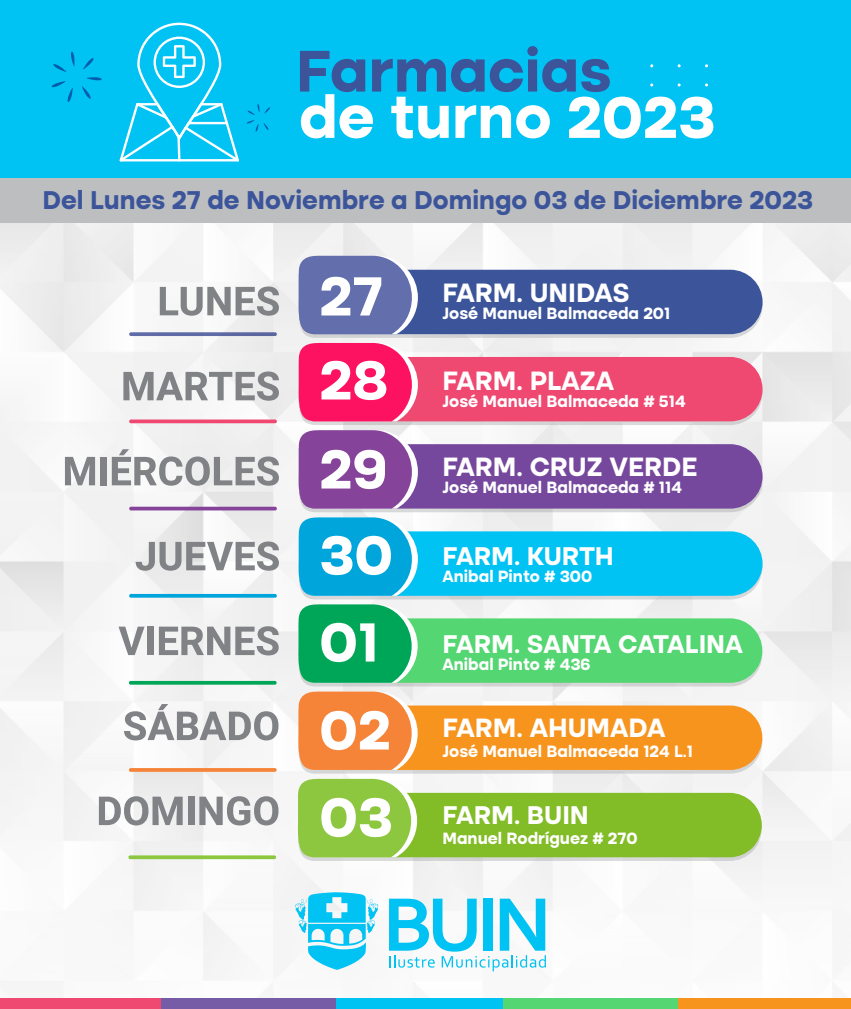
<style>
.page{position:relative;width:851px;height:1009px;background:#fff}
.page>*{position:absolute;margin:0;border:0;box-sizing:border-box;transform-origin:0 0}
.t1{font:700 60.7px "Altone Trial";color:#fff}
.t2{font:700 60.7px "Altone Trial";color:#3b549a}
.t3{font:700 57px "Altone Trial";color:#fff}
.t4{font:700 26.8px "Altone Trial";color:#fff}
.t5{font:700 26px "Altone Trial";color:#3b549a}
.t6{font:700 25.9px "Altone Trial";color:#fff}
.t7{font:700 16.6px "Altone Trial";color:#fff}
</style>
<div class="page">
<img style="left:0;top:223px;width:850px;height:776px">
<div style="left:0;top:999px;width:173px;height:10px;background:#ef4871"></div>
<div style="left:161px;top:999px;width:181px;height:10px;background:#765ba7"></div>
<div style="left:336px;top:999px;width:181px;height:10px;background:#00c2f3"></div>
<div style="left:502px;top:999px;width:181px;height:10px;background:#54d672"></div>
<div style="left:678px;top:999px;width:172px;height:10px;background:#f7941e"></div>
<div style="left:0;top:0;width:850px;height:184px;background:#00c2f3"></div>
<svg style="left:160px;top:286px;width:119px;height:30px"></svg>
<svg style="left:123px;top:371px;width:156px;height:30px"></svg>
<svg style="left:65px;top:457px;width:30px;height:28px"></svg>
<div style="left:100px;top:457px;width:6px;height:28px;background:#808285"></div>
<svg style="left:112px;top:449px;width:167px;height:37px"></svg>
<svg style="left:136px;top:541px;width:143px;height:30px"></svg>
<svg style="left:295px;top:892px;width:83px;height:78px"></svg>
<svg style="left:389px;top:899px;width:157px;height:72px"></svg>
<svg style="left:119px;top:23px;width:120px;height:138px"></svg>
<div style="left:0;top:179px;width:850px;height:44px;background:#bcbec0"></div>
<svg style="left:129px;top:332px;width:148px;height:4px"></svg>
<svg style="left:128px;top:420px;width:149px;height:3px"></svg>
<svg style="left:128px;top:507px;width:149px;height:3px"></svg>
<svg style="left:128px;top:594px;width:149px;height:4px"></svg>
<svg style="left:82px;top:77px;width:20px;height:22px"></svg>
<svg style="left:51px;top:81px;width:22px;height:21px"></svg>
<svg style="left:53px;top:52px;width:22px;height:20px"></svg>
<svg style="left:83px;top:58px;width:11px;height:11px"></svg>
<svg style="left:247px;top:104px;width:23px;height:28px"></svg>
<svg style="left:118px;top:627px;width:27px;height:28px"></svg>
<div style="left:147px;top:627px;width:7px;height:28px;background:#808285"></div>
<svg style="left:159px;top:626px;width:120px;height:29px"></svg>
<svg style="left:124px;top:704px;width:154px;height:36px"></svg>
<svg style="left:99px;top:796px;width:84px;height:29px"></svg>
<div style="left:188px;top:797px;width:6px;height:28px;background:#808285"></div>
<svg style="left:199px;top:796px;width:79px;height:29px"></svg>
<svg style="left:128px;top:681px;width:149px;height:4px"></svg>
<svg style="left:128px;top:768px;width:149px;height:4px"></svg>
<svg style="left:128px;top:855px;width:149px;height:4px"></svg>
<svg style="left:298px;top:254px;width:464px;height:607px"></svg>
<h1 class="t2" style="left:295px;top:44px;width:317px">Farmacias</h1>
<h1 class="t1" style="left:299px;top:90px;width:418px">de turno 2023</h1>
<h3 class="t5" style="left:42px;top:189px;width:772px">Del Lunes 27 de Noviembre a Domingo 03 de Diciembre 2023</h3>
<h2 class="t3" style="left:319px;top:271px;width:65px">27</h2>
<h2 class="t3" style="left:319px;top:355px;width:70px">28</h2>
<h2 class="t3" style="left:319px;top:444px;width:69px">29</h2>
<h2 class="t3" style="left:319px;top:530px;width:75px">30</h2>
<h2 class="t3" style="left:319px;top:617px;width:61px">01</h2>
<h2 class="t3" style="left:319px;top:705px;width:73px">02</h2>
<h2 class="t3" style="left:319px;top:792px;width:75px">03</h2>
<h3 class="t4" style="left:442px;top:280px;width:189px">FARM. UNIDAS</h3>
<p class="t7" style="left:442px;top:306px;width:229px">José Manuel Balmaceda 201</p>
<h3 class="t4" style="left:442px;top:368px;width:173px">FARM. PLAZA</h3>
<p class="t7" style="left:442px;top:394px;width:245px">José Manuel Balmaceda # 514</p>
<h3 class="t4" style="left:442px;top:454px;width:257px">FARM. CRUZ VERDE</h3>
<p class="t7" style="left:442px;top:480px;width:241px">José Manuel Balmaceda # 114</p>
<h3 class="t6" style="left:442px;top:544px;width:173px">FARM. KURTH</h3>
<p class="t7" style="left:442px;top:569px;width:151px">Anibal Pinto # 300</p>
<h3 class="t6" style="left:442px;top:632px;width:302px">FARM. SANTA CATALINA</h3>
<p class="t7" style="left:442px;top:657px;width:150px">Anibal Pinto # 436</p>
<h3 class="t4" style="left:442px;top:715px;width:224px">FARM. AHUMADA</h3>
<p class="t7" style="left:442px;top:744px;width:252px">José Manuel Balmaceda 124 L.1</p>
<h3 class="t6" style="left:442px;top:803px;width:148px">FARM. BUIN</h3>
<p class="t7" style="left:442px;top:831px;width:196px">Manuel Rodríguez # 270</p>
</div>
